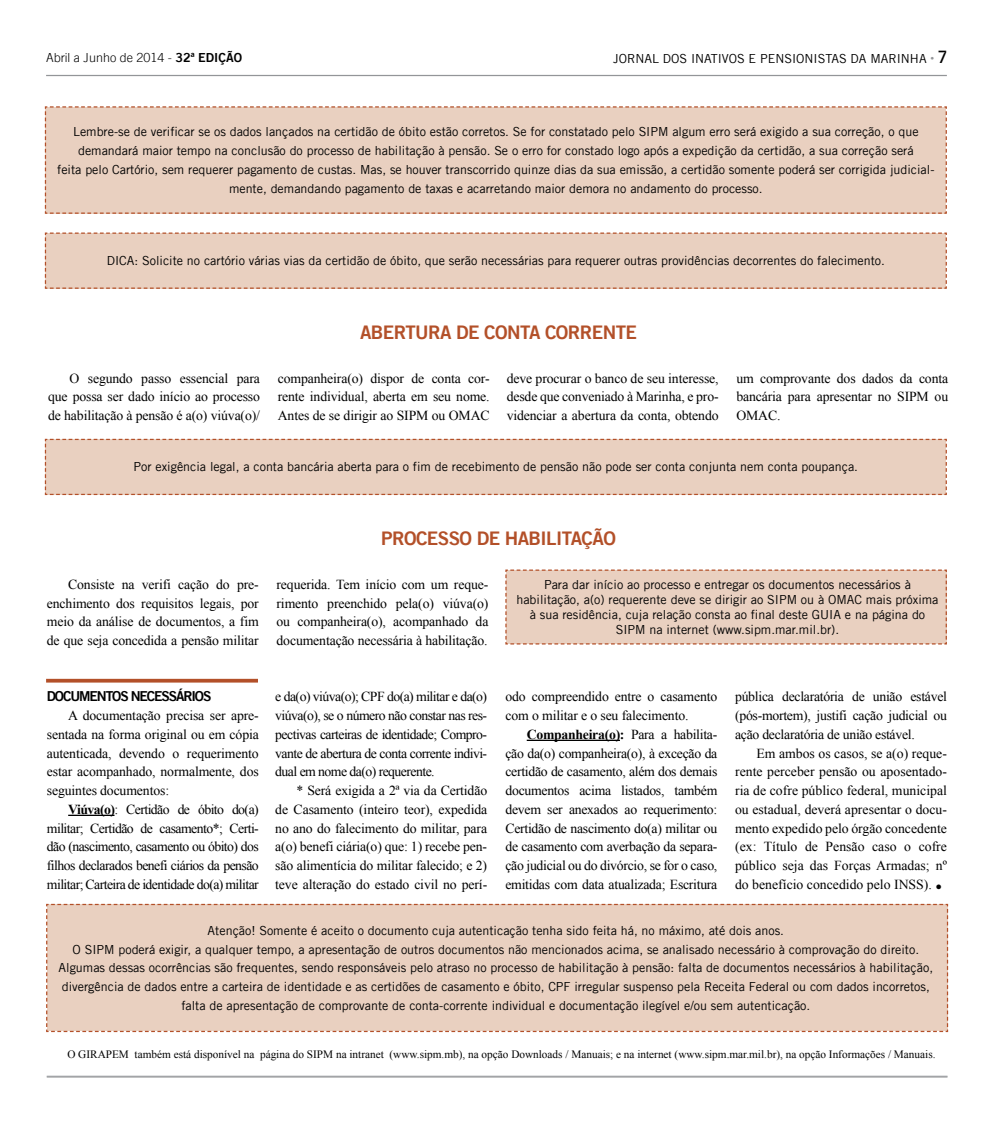
<style>
.page{position:relative;width:993px;height:1134px;background:#fff}
.page>*{position:absolute;margin:0;border:0;box-sizing:border-box;transform-origin:0 0}
.t1{font:18.75px "Trade Gothic LT Bold Two";letter-spacing:-.03em;color:#b35029}
.t2{font:18.75px "Amplitude";color:#000}
.t3{font:13.75px/18.8px "Times New Roman";letter-spacing:-.01em;color:#000;text-align:justify}
.t4{font:13.75px "Trade Gothic LT Bold Two";letter-spacing:-.08em;color:#000}
.t5{font:12.5px/15px "Trade Gothic LT";color:#000}
.t6{font:300 12.5px "Trade Gothic LT";color:#000}
.t7{font:11.25px "Times New Roman";color:#000}
.s1{font-family:"Trade Gothic LT Bold Two";font-weight:400}
.s2{font-size:7.5px;color:#939598}
.s3{font-weight:700}
.s4{font-size:18.75px}
</style>
<div class="page">
<hr style="left:46px;top:75px;width:900px;height:1px;background:#939598">
<hr style="left:47px;top:1076px;width:900px;height:1px;background:#939598">
<hr style="left:47px;top:1077px;width:900px;height:1px;background:#939598">
<div style="left:44px;top:106px;width:903px;height:108px;background:#e9d0c0"></div>
<div style="left:44px;top:232px;width:903px;height:57px;background:#e9d0c0"></div>
<svg style="left:44px;top:438px;width:903px;height:58px;background:#e8cebd"></svg>
<div style="left:46px;top:903px;width:902px;height:130px;background:#e9d0c0"></div>
<div style="left:505px;top:569px;width:442px;height:76px;background:#e9d0c0"></div>
<hr style="left:68px;top:815px;width:46px;height:1px;background:#000">
<hr style="left:526px;top:740px;width:93px;height:1px;background:#000">
<svg style="left:46px;top:679px;width:212px;height:4px"></svg>
<p class="t6" style="left:46px;top:51px;width:197px">Abril a Junho de 2014 - <span class="s1">32ª EDIÇÃO</span></p>
<p class="t5" style="left:613px;top:50px;width:322px">Jornal dos inativos e pensionistas da marinha <span class="s2">•</span></p>
<h1 class="t2" style="left:937px;top:46px;width:10px">7</h1>
<p class="t5" style="left:73px;top:124px;width:574px">Lembre-se de verificar se os dados lançados na certidão de óbito estão corretos. Se for constatado pelo SIPM</p>
<p class="t5" style="left:672px;top:124px;width:248px">algum erro será exigido a sua correção, o que</p>
<p class="t5" style="left:78px;top:143px;width:836px">demandará maior tempo na conclusão do processo de habilitação à pensão. Se o erro for constado logo após a expedição da certidão, a sua correção será</p>
<p class="t5" style="left:57px;top:162px;width:878px">feita pelo Cartório, sem requerer pagamento de custas. M as, se houver transcorrido quinze dias da sua emissão, a certidão somente poderá ser corrigida judicial-</p>
<p class="t5" style="left:229px;top:181px;width:535px">mente, demandando pagamento de taxas e acarretando maior demora no andamento do processo.</p>
<p class="t5" style="left:107px;top:253px;width:779px">DI CA: Solicite no cartório várias vias da certidão de óbito, que serão necessárias para requerer outras providências decorrentes do falecimento.</p>
<p class="t3" style="left:48px;top:368px;width:213px;text-indent:21px">O segundo passo essencial para que possa ser dado início ao processo de habilitação à pensão é a(o) viúva(o)/</p>
<h1 class="t1" style="left:360px;top:321px;width:46px">ABERTURA</h1>
<h1 class="t1" style="left:456px;top:321px;width:51px">DE CONTA</h1>
<h1 class="t1" style="left:545px;top:321px;width:24px">CORR</h1>
<h1 class="t1" style="left:591px;top:321px;width:47px">ENTE</h1>
<p class="t3" style="left:278px;top:368px;width:213px">companheira(o) dispor de conta cor&shy;rente individual, aberta em seu nome.<br>Antes de se dirigir ao SIPM ou OMAC</p>
<p class="t3" style="left:506px;top:368px;width:213px">deve procurar o banco de seu interesse, desde que conveniado à Marinha, e pro&shy;videnciar a abertura da conta, obtendo</p>
<p class="t3" style="left:736px;top:368px;width:213px">um comprovante dos dados da conta bancária para apresentar no SIPM ou OMAC.</p>
<p class="t5" style="left:134px;top:459px;width:725px">Por exigência legal, a conta bancária aberta para o fim de recebimento de pensão não pode ser conta conjunta nem conta poupança.</p>
<p class="t3" style="left:47px;top:575px;width:213px;text-indent:21px">Consiste na verifi cação do pre&shy;enchimento dos requisitos legais, por meio da análise de documentos, a fim de que seja concedida a pensão militar</p>
<h1 class="t1" style="left:381px;top:527px;width:69px">PROCESSO</h1>
<h1 class="t1" style="left:476px;top:527px;width:97px">DE HABILITAÇÃO</h1>
<p class="t3" style="left:276px;top:575px;width:213px">requerida. Tem início com um reque&shy;rimento preenchido pela(o) viúva(o) ou companheira(o), acompanhado da documentação necessária à habilitação.</p>
<p class="t5" style="left:516px;top:577px;width:396px;text-indent:28px">Para dar início ao processo e entregar os documentos necessários à habilitação, a(o) requerente deve se dirigir ao SIPM</p>
<p class="t5" style="left:800px;top:592px;width:37px">ou à OMA</p>
<p class="t5" style="left:854px;top:592px;width:86px">C mais próxima</p>
<p class="t5" style="left:529px;top:607px;width:397px">à sua residência, cuja relação consta ao final deste GUIA e na página do</p>
<p class="t5" style="left:615px;top:622px;width:8px">SIPM</p>
<p class="t5" style="left:649px;top:622px;width:191px">na internet (www.sipm.mar.mil.br).</p>
<p class="t4" style="left:47px;top:688px;width:166px">DOCUMENTOS NECESSÁRI OS</p>
<p class="t3" style="left:47px;top:706px;width:213px;text-indent:21px">A documentação precisa ser apre&shy;sentada na forma original ou em cópia autenticada, devendo o requerimento estar acompanhado, normalmente, dos seguintes documentos:</p>
<p class="t3" style="left:47px;top:800px;width:213px;text-indent:21px"><span class="s3">Viúva(o)</span>: Certidão de óbito do(a) militar; Certidão de casamento*; Certi&shy;dão (nascimento, casamento ou óbito) dos filhos declarados benefi ciários da pensão militar; Carteira de identidade do(a) militar</p>
<p class="t3" style="left:275px;top:687px;width:213px">e da(o) viúva(o); CPF do(a) militar e da(o) viúva(o), se o número não constar nas res&shy;pectivas carteiras de identidade; Compro&shy;vante de abertura de conta corrente indivi&shy;dual em nome da(o) requerente.</p>
<p class="t3" style="left:275px;top:781px;width:213px;text-indent:21px">* Será exigida a 2ª via da Certidão de Casamento (inteiro teor), expedida no ano do falecimento do militar, para a(o) benefi ciária(o) que: 1) recebe pen&shy;são alimentícia do militar falecido; e 2) teve alteração do estado civil no perí-</p>
<p class="t3" style="left:505px;top:687px;width:213px">odo compreendido entre o casamento com o militar e o seu falecimento.</p>
<p class="t3" style="left:505px;top:725px;width:213px;text-indent:21px"><span class="s3">Companheira(o):</span> Para a habilita&shy;ção da(o) companheira(o), à exceção da certidão de casamento, além dos demais documentos acima listados, também devem ser anexados ao requerimento:<br>Certidão de nascimento do(a) militar ou de casamento com averbação da separa&shy;ção judicial ou do divórcio, se for o caso, emitidas com data atualizada; Escritura</p>
<p class="t3" style="left:734px;top:687px;width:213px">pública declaratória de união estável (pós-mortem), justifi cação judicial ou ação declaratória de união estável.</p>
<p class="t3" style="left:734px;top:743px;width:213px;text-indent:21px">Em ambos os casos, se a(o) reque&shy;rente perceber pensão ou aposentado&shy;ria de cofre público federal, municipal ou estadual, deverá apresentar o docu&shy;mento expedido pelo órgão concedente (ex: Título de Pensão caso o cofre público seja das Forças Armadas; nº do benefício concedido pelo INSS). <span class="s4">•</span></p>
<p class="t5" style="left:207px;top:923px;width:577px">Atenção! Somente é aceito o documento cuja autenticação tenha sido feita há, no máximo, até dois anos.</p>
<p class="t5" style="left:73px;top:941px;width:21px">O SIPM</p>
<p class="t5" style="left:118px;top:941px;width:801px">poderá exigir, a qualquer tempo, a apresentação de outros documentos não mencionados acima, se analisado necessário à comprovação do direito.</p>
<p class="t5" style="left:59px;top:960px;width:875px">Algumas dessas ocorrências são frequentes, sendo responsáveis pelo atraso no processo de habilitação à pensão: falta de documentos necessários à habilitação,</p>
<p class="t5" style="left:62px;top:979px;width:869px">divergência de dados entre a carteira de identidade e as certidões de casamento e óbito, CPF irregular suspenso pela Receita Federal ou com dados incorretos,</p>
<p class="t5" style="left:181px;top:998px;width:630px">falta de apresentação de comprovante de conta-corrente individual e documentação ilegível e/ou sem autenticação.</p>
<p class="t7" style="left:67px;top:1046px;width:869px">O GIRAPEM também está disponível na página do SIPM na intranet (www.sipm.mb), na opção Downloads / Manuais; e na internet (www.sipm.mar.mil.br), na opção Informações / Manuais.</p>
</div>
